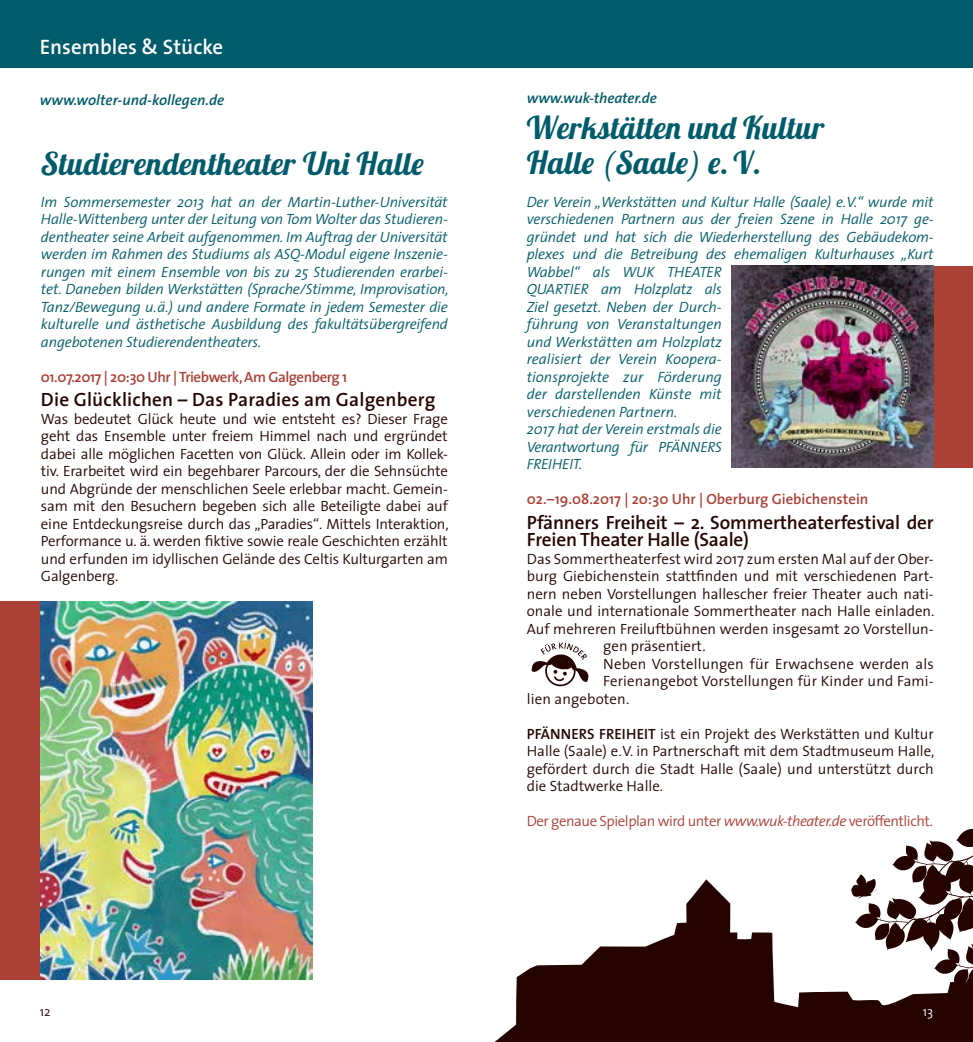
<style>
.page{position:relative;width:973px;height:1042px;background:#fff}
.page>*{position:absolute;margin:0;border:0;box-sizing:border-box;transform-origin:0 0}
.t1{font:31.5px/35px "Lobster 1.4";letter-spacing:.01em;color:#005b6a}
.t2{font:31.5px "Lobster 1.4";letter-spacing:.03em;color:#005b6a}
.t3{font:600 21px "The Sans";color:#fff}
.t4{font:600 19.25px/17.5px "The Sans";letter-spacing:-.01em;color:#250400}
.t5{font:600 19.25px "The Sans";letter-spacing:.01em;color:#250400}
.t6{font:300 14.88px/17.5px "The Sans";color:#250400;text-align:justify}
.t7{font:italic 300 14.88px/17.5px "The Sans";letter-spacing:-.01em;color:#005b6a}
.t8{font:300 14.88px "The Sans";letter-spacing:-.03em;color:#ab4037}
.t9{font:600 14.88px "The Sans";color:#ab4037}
.t10{font:italic 600 14.88px "The Sans";color:#005b6a}
.t11{font:600 14.88px "The Sans";letter-spacing:-.03em;color:#ab4037}
.t12{font:300 13.12px "The Sans";color:#250400}
.t13{font:300 13.12px "The Sans";color:#fff}
.s1{font-weight:600}
.s2{font-style:italic}
</style>
<div class="page">
<svg style="left:494px;top:879px;width:478px;height:163px;fill:#250400"></svg>
<div style="left:0;top:601px;width:41px;height:378px;background:#ab4037"></div>
<div style="left:931px;top:266px;width:41px;height:201px;background:#ab4037"></div>
<svg style="left:851px;top:828px;width:122px;height:168px"></svg>
<svg style="left:531px;top:642px;width:58px;height:45px"></svg>
<img style="left:731px;top:266px;width:202px;height:201px">
<img style="left:41px;top:601px;width:271px;height:378px">
<div style="left:0;top:0;width:972px;height:67px;background:#005b6a"></div>
<h2 class="t3" style="left:41px;top:29px;width:185px">Ensembles &amp; Stücke</h2>
<p class="t10" style="left:40px;top:88px;width:186px">www.wolter-und-kollegen.de</p>
<h1 class="t2" style="left:41px;top:144px;width:384px">Studierendentheater Uni Halle</h1>
<p class="t7" style="left:41px;top:192px;width:409px;text-align:justify">Im Sommersemester 2013 hat an der Martin-Luther-Universität Halle-Wittenberg unter der Leitung von Tom Wolter das Studieren&shy;dentheater seine Arbeit aufgenommen. Im Auftrag der Universität werden im Rahmen des Studiums als ASQ-Modul eigene Inszenie&shy;rungen mit einem Ensemble von bis zu 25 Studierenden erarbei&shy;tet. Daneben bilden Werkstätten (Sprache/Stimme, Improvisation, Tanz/Bewegung u.ä.) und andere Formate in jedem Semester die kulturelle und ästhetische Ausbildung des fakultätsübergreifend angebotenen Studierendentheaters.</p>
<p class="t11" style="left:41px;top:364px;width:308px">01.07.2017 | 20:30 Uhr | Triebwerk, Am Galgenberg 1</p>
<p class="t5" style="left:41px;top:383px;width:396px">Die Glücklichen – Das Paradies am Galgenberg</p>
<p class="t6" style="left:41px;top:409px;width:409px">Was bedeutet Glück heute und wie entsteht es? Dieser Frage geht das Ensemble unter freiem Himmel nach und ergründet dabei alle möglichen Facetten von Glück. Allein oder im Kollek&shy;tiv. Erarbeitet wird ein begehbarer Parcours, der die Sehnsüchte und Abgründe der menschlichen Seele erlebbar macht. Gemein&shy;sam mit den Besuchern begeben sich alle Beteiligte dabei auf eine Entdeckungsreise durch das „Paradies“. Mittels Interaktion, Performance u. ä. werden fiktive sowie reale Geschichten erzählt und erfunden im idyllischen Gelände des Celtis Kulturgarten am Galgenberg.</p>
<p class="t10" style="left:526px;top:85px;width:131px">www.wuk-theater.de</p>
<h1 class="t1" style="left:526px;top:110px;width:299px">Werkstätten und Kultur<br>Halle (Saale) e.V.</h1>
<p class="t7" style="left:526px;top:192px;width:408px">Der Verein „Werkstätten und Kultur Halle (Saale) e.V.“ wurde mit verschiedenen Partnern aus der freien Szene in Halle 2017 ge&shy;gründet und hat sich die Wiederherstellung des Gebäudekom&shy;plexes und die Betreibung des ehemaligen Kulturhauses „Kurt Wabbel“ als WUK THEATER<br>QUARTIER am Holzplatz als<br>Ziel gesetzt. Neben der Durch-<br>führung von Veranstaltungen<br>und Werkstätten am Holzplatz<br>realisiert der Verein Koopera-<br>tionsprojekte zur Förderung<br>der darstellenden Künste mit<br>verschiedenen Partnern.<br>2017 hat der Verein erstmals die<br>Verantwortung für PFÄNNERS<br>FREIHEIT.</p>
<p class="t9" style="left:526px;top:486px;width:343px">02.–19.08.2017 | 20:30 Uhr | Oberburg Giebichenstein</p>
<p class="t4" style="left:526px;top:513px;width:408px">Pfänners Freiheit – 2. Sommertheaterfestival der<br>Freien Theater Halle (Saale)</p>
<p class="t6" style="left:526px;top:549px;width:408px">Das Sommertheaterfest wird 2017 zum ersten Mal auf der Ober-</p>
<p class="t6" style="left:526px;top:567px;width:408px">burg Giebichenstein stattfinden und mit verschiedenen Part-</p>
<p class="t6" style="left:526px;top:584px;width:408px">nern neben Vorstellungen hallescher freier Theater auch nati-</p>
<p class="t6" style="left:526px;top:602px;width:409px">onale und internationale Sommertheater nach Halle einladen.</p>
<p class="t6" style="left:526px;top:619px;width:408px">Auf mehreren Freiluftbühnen werden insgesamt 20 Vorstellun-</p>
<p class="t6" style="left:603px;top:637px;width:104px">gen präsentiert.</p>
<p class="t6" style="left:603px;top:654px;width:332px">Neben Vorstellungen für Erwachsene werden als</p>
<p class="t6" style="left:603px;top:672px;width:332px">Ferienangebot Vorstellungen für Kinder und Fami-</p>
<p class="t6" style="left:526px;top:689px;width:104px">lien angeboten.</p>
<p class="t6" style="left:526px;top:724px;width:409px"><span class="s1">PFÄNNERS FREIHEIT</span> ist ein Projekt des Werkstätten und Kultur Halle (Saale) e.V. in Partnerschaft mit dem Stadtmuseum Halle, gefördert durch die Stadt Halle (Saale) und unterstützt durch die Stadtwerke Halle.</p>
<p class="t8" style="left:526px;top:809px;width:407px">Der genaue Spielplan wird unter <span class="s2">www.wuk-theater.de</span> veröffentlicht.</p>
<p class="t12" style="left:40px;top:1000px;width:12px">12</p>
<p class="t13" style="left:922px;top:1000px;width:12px">13</p>
</div>
